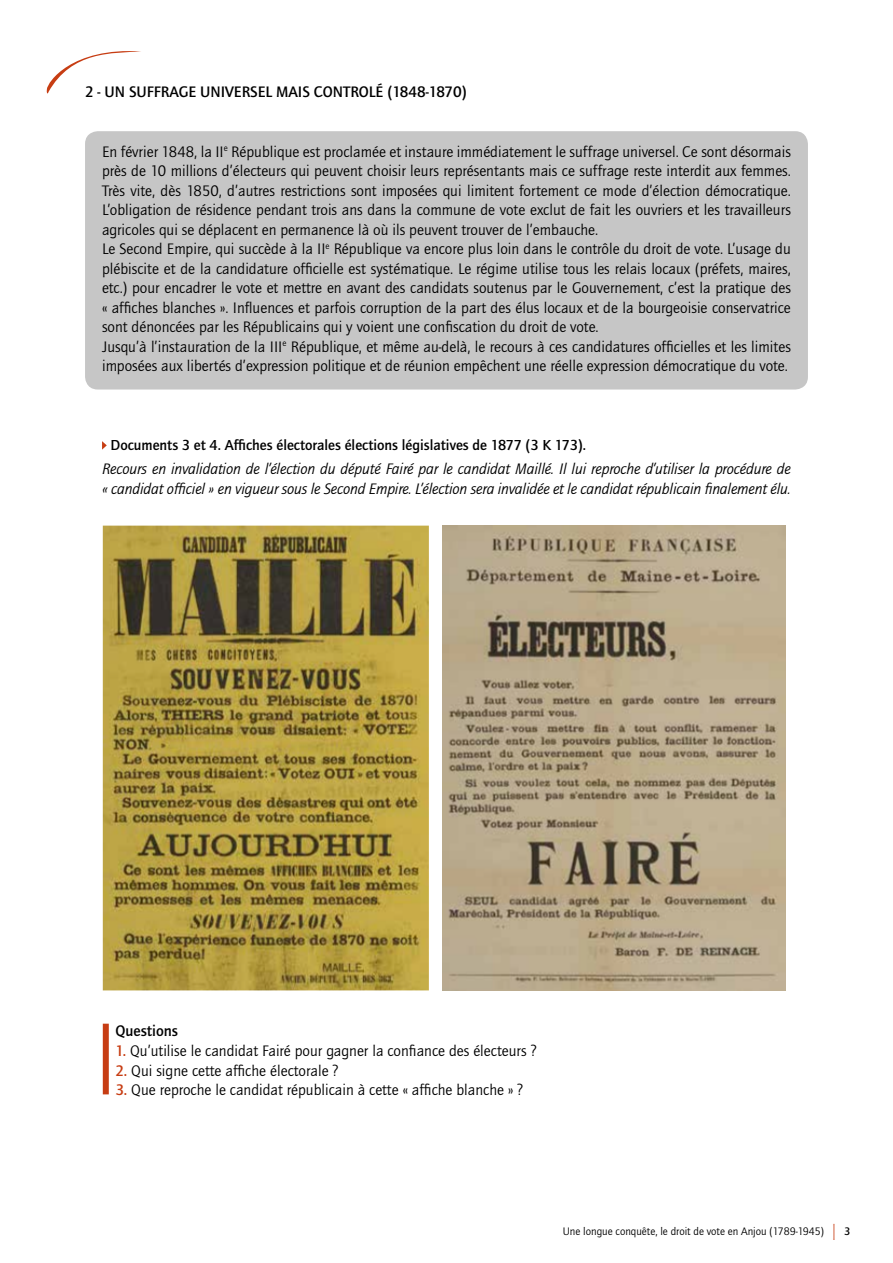
<style>
.page{position:relative;width:893px;height:1263px;background:#fff}
.page>*{position:absolute;margin:0;border:0;box-sizing:border-box;transform-origin:0 0}
.t1{font:15.75px/19.5px "Quay Itc T";color:#000}
.t2{font:italic 15.75px/19.5px "Quay Itc T";letter-spacing:-.01em;color:#000}
.t3{font:700 15.75px "Quay Itc T";color:#000}
.t4{font:700 15px "Quay Itc T";color:#000}
.t5{font:11.25px "Quay Itc T";color:#000}
.s1{font-weight:700;color:#c73d13}
.s2{font-size:22.5px;color:#c73d13}
.s3{font-weight:700}
</style>
<div class="page">
<svg style="left:46px;top:51px;width:95px;height:43px"></svg>
<div style="left:85px;top:131px;width:723px;height:258px;background:#c6c6c6;border-radius:13px"></div>
<svg style="left:102px;top:441px;width:5px;height:9px"></svg>
<img style="left:443px;top:526px;width:343px;height:464px">
<img style="left:103px;top:526px;width:326px;height:464px">
<div style="left:103px;top:1024px;width:6px;height:70px;background:#c73d13"></div>
<p class="t3" style="left:85px;top:83px;width:383px">2 - UN SUFFRAGE UNIVERSEL MAIS CONTROLÉ (1848-1870)</p>
<p class="t1" style="left:102px;top:141px;width:690px">En février 1848, la II<sup>e</sup> République est proclamée et instaure immédiatement le suffrage universel. Ce sont désormais près de 10 millions d’électeurs qui peuvent choisir leurs représentants mais ce suffrage reste interdit aux femmes.<br>Très vite, dès 1850, d’autres restrictions sont imposées qui limitent fortement ce mode d’élection démocratique.<br>L’obligation de résidence pendant trois ans dans la commune de vote exclut de fait les ouvriers et les travailleurs agricoles qui se déplacent en permanence là où ils peuvent trouver de l’embauche.<br>Le Second Empire, qui succède à la II<sup>e</sup> République va encore plus loin dans le contrôle du droit de vote. L’usage du plébiscite et de la candidature officielle est systématique. Le régime utilise tous les relais locaux (préfets, maires, etc.) pour encadrer le vote et mettre en avant des candidats soutenus par le Gouvernement, c’est la pratique des « affiches blanches ». Influences et parfois corruption de la part des élus locaux et de la bourgeoisie conservatrice sont dénoncées par les Républicains qui y voient une confiscation du droit de vote.<br>Jusqu’à l’instauration de la III<sup>e</sup> République, et même au-delà, le recours à ces candidatures officielles et les limites imposées aux libertés d’expression politique et de réunion empêchent une réelle expression démocratique du vote.</p>
<p class="t4" style="left:111px;top:436px;width:477px">Documents 3 et 4. Affiches électorales élections législatives de 1877 (3 K 173).</p>
<p class="t2" style="left:102px;top:459px;width:690px">Recours en invalidation de l’élection du député Fairé par le candidat Maillé. Il lui reproche d’utiliser la procédure de « candidat officiel » en vigueur sous le Second Empire. L’élection sera invalidée et le candidat républicain finalement élu.</p>
<p class="t3" style="left:115px;top:1021px;width:64px">Questions</p>
<p class="t1" style="left:115px;top:1041px;width:423px"><span class="s1">1.</span> Qu’utilise le candidat Fairé pour gagner la confiance des électeurs ?</p>
<p class="t1" style="left:115px;top:1060px;width:225px"><span class="s1">2.</span> Qui signe cette affiche électorale ?</p>
<p class="t1" style="left:115px;top:1080px;width:409px"><span class="s1">3.</span> Que reproche le candidat républicain à cette « affiche blanche » ?</p>
<p class="t5" style="left:563px;top:1225px;width:289px">Une longue conquête, le droit de vote en Anjou (1789-1945) <span class="s2">l</span> <span class="s3">3</span></p>
</div>
